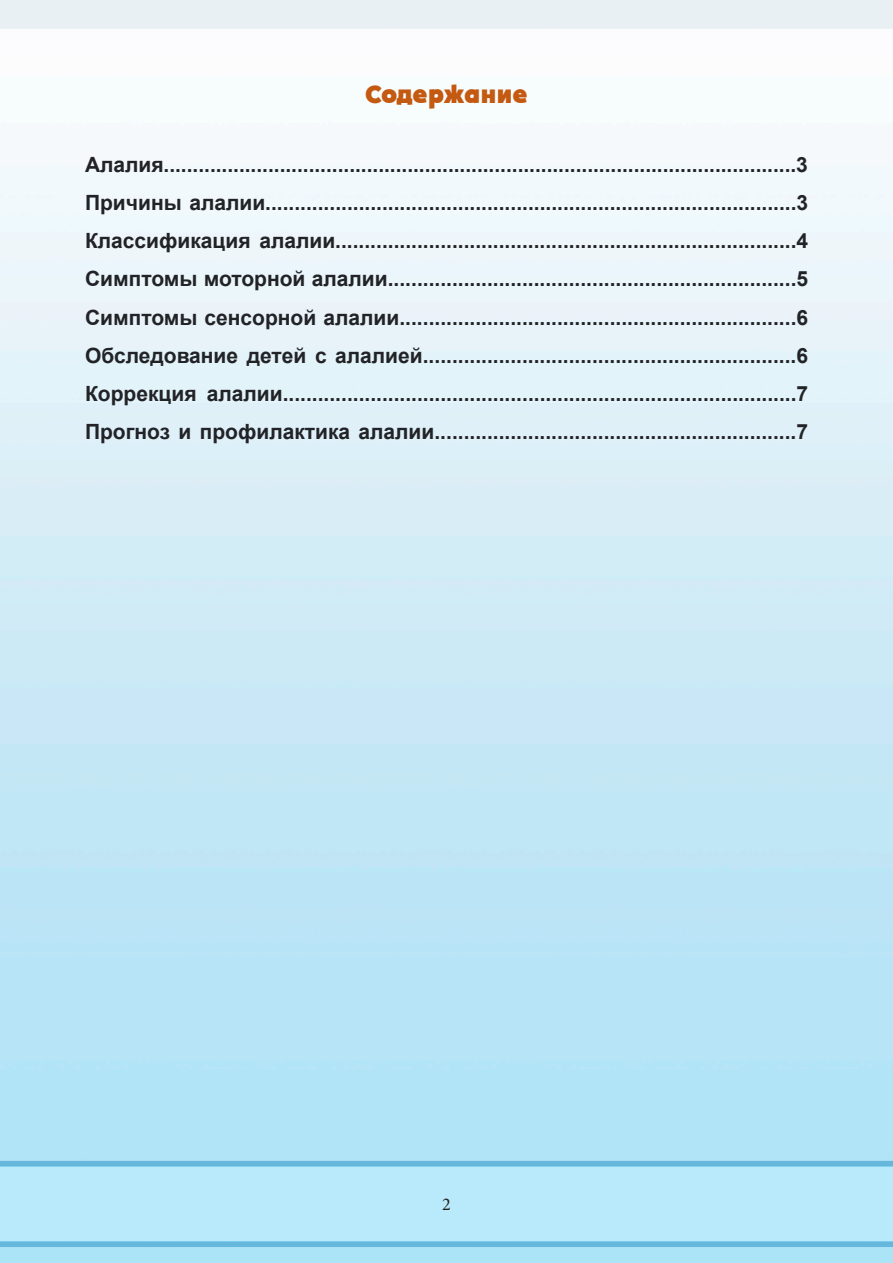
<style>
.page{position:relative;width:893px;height:1263px;background:#fff}
.page>*{position:absolute;margin:0;border:0;box-sizing:border-box;transform-origin:0 0}
.t1{font:800 24px "a Plakat Cmpl";color:#c45911}
.подзаг{font:700 21px "Arial";color:#222327}
.t2{font:18px "Minion Pro";color:#231f20}
</style>
<div class="page">
<img style="left:0;top:0;width:893px;height:1263px">
<p class="t1" style="left:365px;top:82px;width:164px">Содержание</p>
<p class="подзаг" style="left:85px;top:150px;width:724px">Алалия.............................................................................................................3</p>
<p class="подзаг" style="left:85px;top:188px;width:725px">Причины алалии...........................................................................................3</p>
<p class="подзаг" style="left:85px;top:226px;width:725px">Классификация алалии...............................................................................4</p>
<p class="подзаг" style="left:85px;top:264px;width:725px">Симптомы моторной алалии......................................................................5</p>
<p class="подзаг" style="left:85px;top:302px;width:725px">Симптомы сенсорной алалии....................................................................6</p>
<p class="подзаг" style="left:85px;top:340px;width:725px">Обследование детей с алалией................................................................6</p>
<p class="подзаг" style="left:85px;top:379px;width:725px">Коррекция алалии........................................................................................7</p>
<p class="подзаг" style="left:85px;top:417px;width:725px">Прогноз и профилактика алалии..............................................................7</p>
<p class="t2" style="left:442px;top:1192px;width:10px">2</p>
</div>
